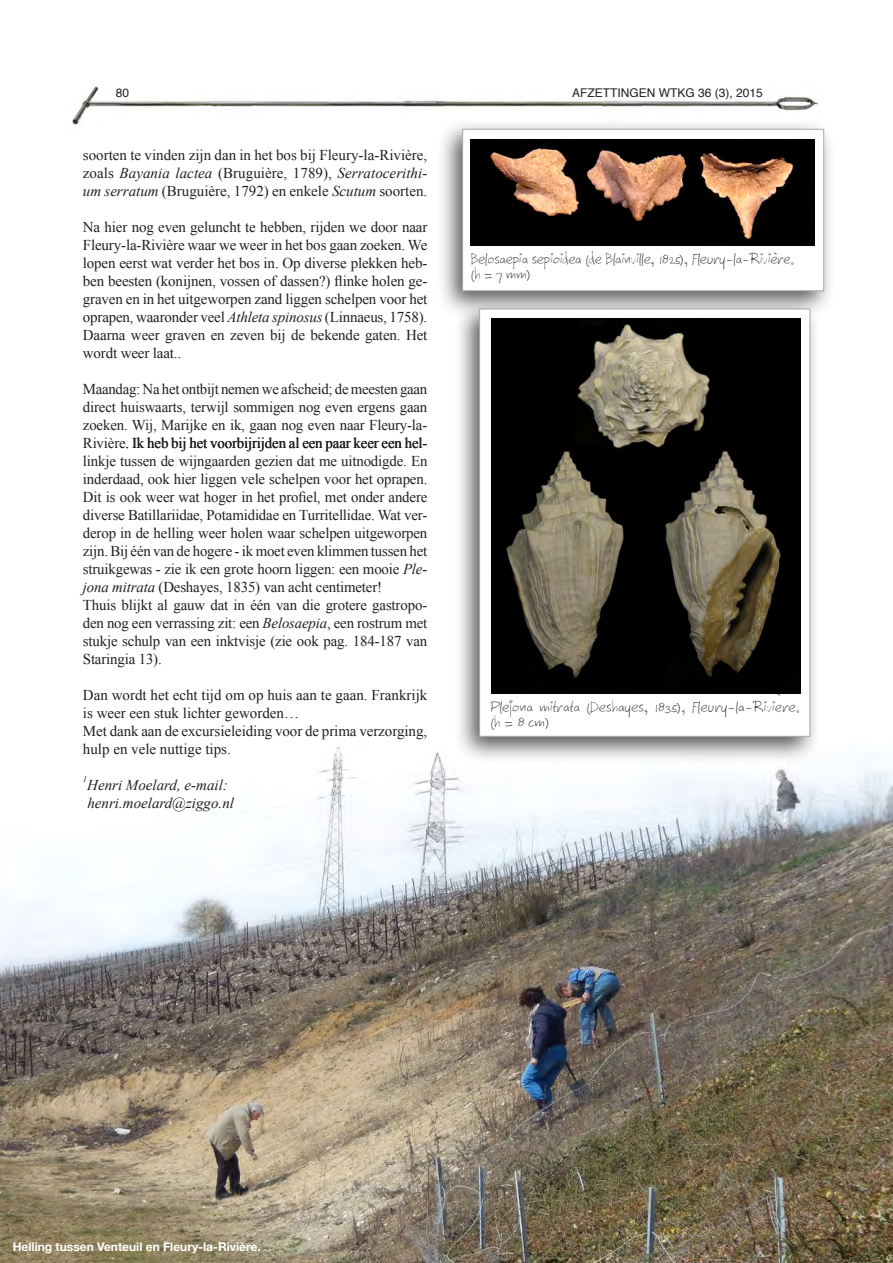
<style>
.page{position:relative;width:893px;height:1263px;background:#fff}
.page>*{position:absolute;margin:0;border:0;box-sizing:border-box;transform-origin:0 0}
.Brood{font:15px/18px "Times New Roman";letter-spacing:-.005em;color:#231f20;text-align:justify}
.Auteur_adres{font:italic 15px "Times New Roman";color:#231f20}
.Bijschrift_fotokader{font:12px/15px "Afromatic";letter-spacing:-.01em;color:#231f20}
.Bijschrift2{font:700 12px "Helvetica Neue";color:#fff}
.t1{font:12px "Helvetica";color:#231f20}
.Auteur_adres-2{font:italic 8.4px "Times New Roman";color:#231f20}
.s1{font-style:italic}
</style>
<div class="page">
<img style="left:72px;top:86px;width:747px;height:39px">
<img style="left:0;top:746px;width:893px;height:517px">
<div style="left:436px;top:119px;width:399px;height:199px;background:#231f20;opacity:.75"></div>
<div style="left:462px;top:129px;width:362px;height:162px;background:#fff;border:1px solid #a8a9ad"></div>
<img style="left:470px;top:139px;width:344px;height:106px">
<div style="left:453px;top:299px;width:369px;height:465px;background:#231f20;opacity:.75"></div>
<div style="left:479px;top:309px;width:331px;height:427px;background:#fff;border:1px solid #a8a9ad"></div>
<img style="left:492px;top:318px;width:308px;height:376px">
<p class="t1" style="left:116px;top:83px;width:15px">80</p>
<p class="t1" style="left:572px;top:83px;width:192px">AFZETTINGEN WTKG 36 (3), 2015</p>
<p class="Brood" style="left:83px;top:146px;width:346px">soorten te vinden zijn dan in het bos bij Fleury-la-Rivière, zoals <span class="s1">Bayania lactea</span> (Bruguière, 1789), <span class="s1">Serratocerithi&shy;um serratum</span> (Bruguière, 1792) en enkele <span class="s1">Scutum</span> soorten.</p>
<p class="Brood" style="left:83px;top:218px;width:346px">Na hier nog even geluncht te hebben, rijden we door naar Fleury-la-Rivière waar we weer in het bos gaan zoeken. We lopen eerst wat verder het bos in. Op diverse plekken heb&shy;ben beesten (konijnen, vossen of dassen?) flinke holen ge&shy;graven en in het uitgeworpen zand liggen schelpen voor het oprapen, waaronder veel <span class="s1">Athleta spinosus</span> (Linnaeus, 1758).<br>Daarna weer graven en zeven bij de bekende gaten. Het wordt weer laat..</p>
<p class="Brood" style="left:83px;top:380px;width:346px">Maandag: Na het ontbijt nemen we afscheid; de meesten gaan direct huiswaarts, terwijl sommigen nog even ergens gaan zoeken. Wij, Marijke en ik, gaan nog even naar Fleury-la-Rivière. Ik heb bij het voorbijrijden al een paar keer een hel&shy;linkje tussen de wijngaarden gezien dat me uitnodigde. En inderdaad, ook hier liggen vele schelpen voor het oprapen.<br>Dit is ook weer wat hoger in het profiel, met onder andere diverse Batillariidae, Potamididae en Turritellidae. Wat ver&shy;derop in de helling weer holen waar schelpen uitgeworpen zijn. Bij één van de hogere - ik moet even klimmen tussen het struikgewas - zie ik een grote hoorn liggen: een mooie <span class="s1">Ple&shy;jona mitrata</span> (Deshayes, 1835) van acht centimeter!</p>
<p class="Brood" style="left:83px;top:596px;width:346px">Thuis blijkt al gauw dat in één van die grotere gastropo&shy;den nog een verrassing zit: een <span class="s1">Belosaepia</span>, een rostrum met stukje schulp van een inktvisje (zie ook pag. 184-187 van Staringia 13).</p>
<p class="Brood" style="left:83px;top:686px;width:346px">Dan wordt het echt tijd om op huis aan te gaan. Frankrijk is weer een stuk lichter geworden…</p>
<p class="Brood" style="left:83px;top:722px;width:346px">Met dank aan de excursieleiding voor de prima verzorging, hulp en vele nuttige tips.</p>
<p class="Auteur_adres-2" style="left:83px;top:773px;width:6px">1</p>
<p class="Auteur_adres" style="left:87px;top:775px;width:142px">Henri Moelard, e-mail:</p>
<p class="Auteur_adres" style="left:87px;top:793px;width:148px">henri.moelard@ziggo.nl</p>
<p class="Bijschrift_fotokader" style="left:471px;top:252px;width:326px">Belosaepia sepioidea (de Blainville, 1825), Fleury-la-Riviere.</p>
<p class="Bijschrift_fotokader" style="left:471px;top:267px;width:62px">(h = 7 mm)</p>
<p class="Bijschrift_fotokader" style="left:774px;top:249px;width:5px">`</p>
<p class="Bijschrift_fotokader" style="left:778px;top:690px;width:5px">`</p>
<p class="Bijschrift_fotokader" style="left:490px;top:700px;width:312px">Plejona mitrata (Deshayes, 1835), Fleury-la-Riviere. (h = 8 cm)</p>
<p class="Bijschrift2" style="left:13px;top:1239px;width:249px">Helling tussen Venteuil en Fleury-la-Rivière.</p>
</div>
